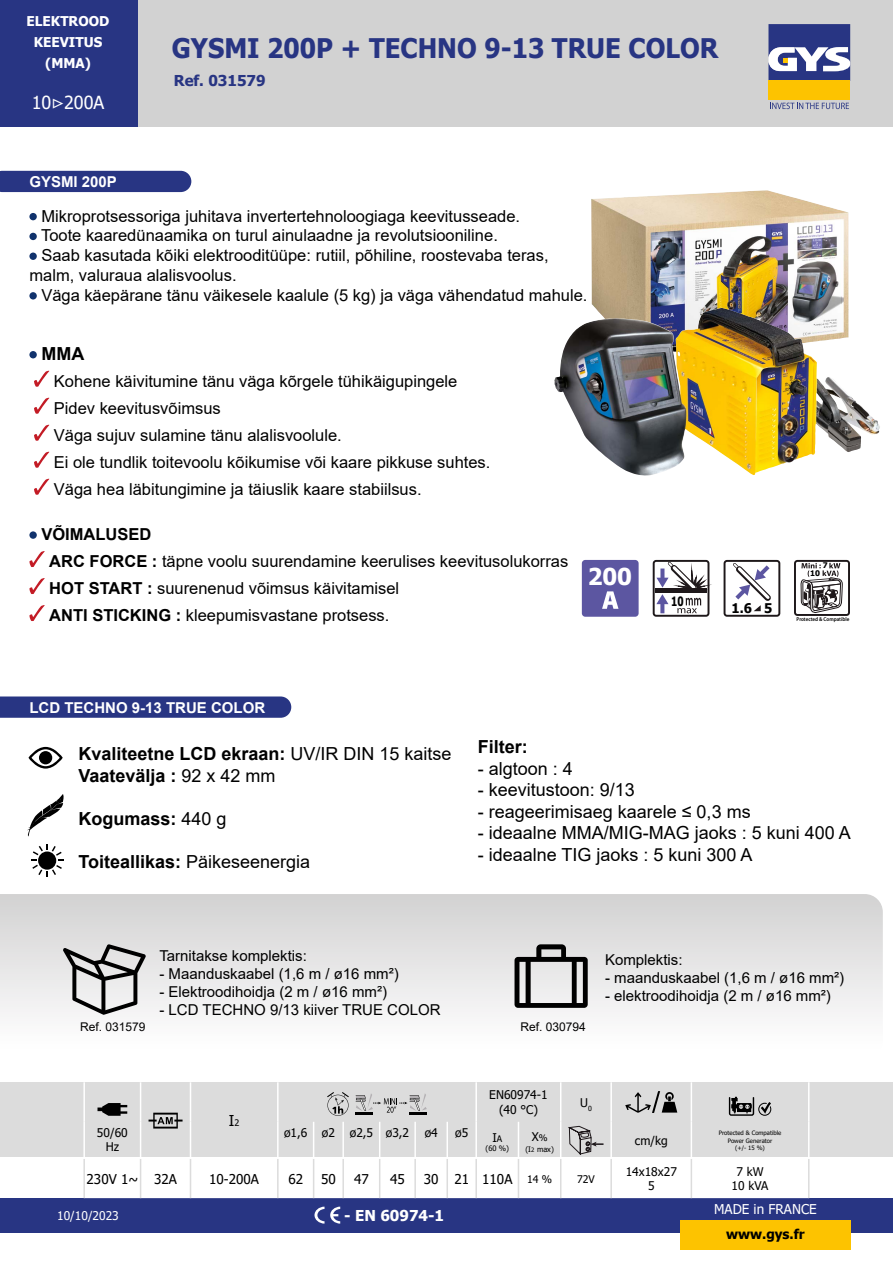
<style>
.page{position:relative;width:893px;height:1263px;background:#fff}
.page>*{position:absolute;margin:0;border:0;box-sizing:border-box;transform-origin:0 0}
.t1{font:700 27px "Tahoma";color:#283583;scale:.95 1}
.t2{font:700 23.25px "Tahoma";color:#fff}
.t3{font:18px "Arial";color:#000}
.t4{font:700 18px/21.6px "Arial";color:#000}
.t5{font:18px "Tahoma";color:#fff}
.t6{font:16.5px/27px "Arial";color:#000}
.t7{font:15px "Arial";color:#000}
.t8{font:700 15px "Arial";color:#fff}
.t9{font:700 15px "Tahoma";color:#fff}
.t10{font:700 15px "Tahoma";color:#283583}
.t11{font:15px "Tahoma";color:#000}
.t12{font:13.5px "Tahoma";color:#000}
.t13{font:700 13.5px/21px "Tahoma";color:#fff;text-align:center}
.t14{font:13.5px "Tahoma";color:#fff}
.t15{font:700 13.5px "Tahoma";color:#000}
.t16{font:700 13.35px "Tahoma";color:#000}
.t17{font:700 12.9px "Tahoma";color:#000;scale:.76 1}
.t18{font:12px/14.4px "Tahoma";color:#000;text-align:center}
.t19{font:12px "Arial";color:#000}
.t20{font:12px "Tahoma";color:#fff}
.t21{font:10.5px "Tahoma";color:#000}
.t22{font:700 7.8px "Tahoma";color:#000}
.t23{font:7.5px "Tahoma";color:#000}
.t24{font:6px/7.2px "Tahoma";color:#000;text-align:center}
.t25{font:600 5.55px "Myriad Pro";color:#000;scale:.92 1}
.s1{font-family:"Minion Pro";font-size:21px}
.s2{font-weight:700}
.s3{font-weight:400}
.s4{font-size:9px}
.s5{font-size:6px}
.s6{font-size:10.5px}
</style>
<div class="page">
<div style="left:137px;top:0;width:756px;height:127px;background:#d2d2d2"></div>
<div style="left:0;top:1198px;width:893px;height:34px;background:#283583"></div>
<div style="left:768px;top:81px;width:82px;height:19px;background:#fdc300"></div>
<svg style="left:768px;top:24px;width:82px;height:57px;background:#676ea1"></svg>
<svg style="left:770px;top:103px;width:79px;height:6px"></svg>
<div style="left:0;top:0;width:137px;height:127px;background:#283583"></div>
<div style="left:680px;top:1220px;width:170px;height:30px;background:#fdc300"></div>
<svg style="left:0;top:894px;width:883px;height:120px"></svg>
<img style="left:591px;top:190px;width:257px;height:162px">
<div style="left:0;top:1082px;width:893px;height:75px;background:#dcdcdc"></div>
<hr style="left:140px;top:1082px;width:1px;height:40px;background:#fff">
<hr style="left:190px;top:1082px;width:1px;height:40px;background:#fff">
<hr style="left:277px;top:1082px;width:2px;height:40px;background:#fff">
<hr style="left:475px;top:1082px;width:2px;height:40px;background:#fff">
<hr style="left:560px;top:1082px;width:1px;height:40px;background:#fff">
<hr style="left:610px;top:1082px;width:2px;height:40px;background:#fff">
<hr style="left:691px;top:1082px;width:1px;height:40px;background:#fff">
<hr style="left:83px;top:1082px;width:2px;height:40px;background:#fff">
<hr style="left:83px;top:1122px;width:2px;height:37px;background:#fff">
<hr style="left:808px;top:1082px;width:1px;height:40px;background:#fff">
<hr style="left:83px;top:1159px;width:2px;height:39px;background:#dcdcdc">
<svg style="left:97px;top:1091px;width:712px;height:107px"></svg>
<div style="left:583px;top:561px;width:55px;height:55px;background:#5c56a1;border-radius:3px"></div>
<div style="left:582px;top:560px;width:57px;height:57px;border:2px solid #5c56a1;border-radius:3px"></div>
<svg style="left:602px;top:591px;width:16px;height:18px"></svg>
<div style="left:724px;top:560px;width:56px;height:57px;border:2px solid #1e181a;border-radius:3px"></div>
<svg style="left:729px;top:559px;width:49px;height:52px"></svg>
<div style="left:653px;top:560px;width:56px;height:57px;border:2px solid #1e181a;border-radius:3px"></div>
<div style="left:655px;top:588px;width:51px;height:5px;background:#1e181a"></div>
<svg style="left:656px;top:559px;width:56px;height:54px"></svg>
<div style="left:794px;top:560px;width:56px;height:56px;border:2px solid #1e181a;border-radius:2px"></div>
<svg style="left:800px;top:559px;width:43px;height:57px"></svg>
<img style="left:554px;top:309px;width:240px;height:167px">
<svg style="left:314px;top:1206px;width:10px;height:17px"></svg>
<svg style="left:330px;top:1206px;width:10px;height:17px"></svg>
<svg style="left:0;top:696px;width:291px;height:22px;background:#303d87"></svg>
<div style="left:0;top:171px;width:191px;height:21px;background:#283583"></div>
<div style="left:29px;top:213px;width:8px;height:7px;background:#10326c;border-radius:50%"></div>
<div style="left:29px;top:233px;width:8px;height:7px;background:#10326c;border-radius:50%"></div>
<div style="left:29px;top:253px;width:8px;height:7px;background:#10326c;border-radius:50%"></div>
<div style="left:29px;top:292px;width:8px;height:7px;background:#10326c;border-radius:50%"></div>
<div style="left:29px;top:351px;width:8px;height:7px;background:#10326c;border-radius:50%"></div>
<svg style="left:34px;top:371px;width:15px;height:16px"></svg>
<svg style="left:34px;top:398px;width:15px;height:16px"></svg>
<svg style="left:34px;top:425px;width:15px;height:16px"></svg>
<svg style="left:34px;top:452px;width:15px;height:16px"></svg>
<svg style="left:34px;top:479px;width:15px;height:16px"></svg>
<div style="left:29px;top:531px;width:8px;height:8px;background:#10326c;border-radius:50%"></div>
<svg style="left:29px;top:551px;width:16px;height:16px"></svg>
<svg style="left:29px;top:578px;width:16px;height:16px"></svg>
<svg style="left:29px;top:605px;width:16px;height:16px"></svg>
<svg style="left:28px;top:747px;width:35px;height:21px"></svg>
<div style="left:39px;top:751px;width:13px;height:13px;background:#000;border-radius:50%"></div>
<svg style="left:27px;top:794px;width:37px;height:43px"></svg>
<svg style="left:63px;top:944px;width:83px;height:71px"></svg>
<svg style="left:514px;top:944px;width:74px;height:64px;background:#939393"></svg>
<svg style="left:31px;top:844px;width:33px;height:33px"></svg>
<div style="left:38px;top:851px;width:18px;height:19px;background:#000;border-radius:50%"></div>
<p class="t13" style="left:27px;top:12px;width:84px">ELEKTROOD<br>KEEVITUS (MMA)</p>
<p class="t5" style="left:32px;top:90px;width:74px">10<span class="s1">▷</span>200A</p>
<h1 class="t1" style="left:172px;top:29px;width:577px">GYSMI 200P + TECHNO 9-13 TRUE COLOR</h1>
<p class="t10" style="left:174px;top:70px;width:93px">Ref. 031579</p>
<p class="t8" style="left:29px;top:171px;width:89px">GYSMI 200P</p>
<p class="t6" style="left:41px;top:202px;width:480px">Mikroprotsessoriga juhitava invertertehnoloogiaga keevitusseade.</p>
<p class="t6" style="left:41px;top:222px;width:458px">Toote kaaredünaamika on turul ainulaadne ja revolutsiooniline.</p>
<p class="t6" style="left:41px;top:242px;width:509px">Saab kasutada kõiki elektrooditüüpe: rutiil, põhiline, roostevaba teras,</p>
<p class="t6" style="left:29px;top:262px;width:209px">malm, valuraua alalisvoolus.</p>
<p class="t6" style="left:41px;top:281px;width:548px">Väga käepärane tänu väikesele kaalule (5 kg) ja väga vähendatud mahule.</p>
<p class="t4" style="left:41px;top:343px;width:44px">MMA</p>
<p class="t6" style="left:54px;top:367px;width:438px">Kohene käivitumine tänu väga kõrgele tühikäigupingele Pidev keevitusvõimsus<br>Väga sujuv sulamine tänu alalisvoolule.<br>Ei ole tundlik toitevoolu kõikumise või kaare pikkuse suhtes.<br>Väga hea läbitungimine ja täiuslik kaare stabiilsus.</p>
<p class="t6" style="left:49px;top:521px;width:521px;text-indent:-8px"><span class="s2">VÕIMALUSED<br>ARC FORCE :</span> täpne voolu suurendamine keerulises keevitusolukorras <span class="s2">HOT START :</span> suurenenud võimsus käivitamisel<br><span class="s2">ANTI STICKING :</span> kleepumisvastane protsess.</p>
<h2 class="t2" style="left:588px;top:560px;width:46px">200</h2>
<p class="t17" style="left:671px;top:592px;width:18px">10</p>
<p class="t16" style="left:731px;top:599px;width:22px">1.6</p>
<p class="t16" style="left:764px;top:599px;width:10px">5</p>
<p class="t22" style="left:823px;top:560px;width:6px">7</p>
<p class="t22" style="left:810px;top:568px;width:11px">10</p>
<p class="t25" style="left:796px;top:616px;width:59px">Protected &amp; Compatible</p>
<p class="t8" style="left:29px;top:697px;width:237px">LCD TECHNO 9-13 TRUE COLOR</p>
<p class="t4" style="left:78px;top:743px;width:375px">Kvaliteetne LCD ekraan: <span class="s3">UV/IR DIN 15 kaitse<br></span>Vaatevälja : <span class="s3">92 x 42 mm</span></p>
<p class="t4" style="left:78px;top:808px;width:150px">Kogumass: <span class="s3">440 g</span></p>
<p class="t3" style="left:78px;top:849px;width:233px"><span class="s2">Toiteallikas:</span> Päikeseenergia</p>
<p class="t4" style="left:478px;top:736px;width:52px">Filter:</p>
<p class="t3" style="left:478px;top:756px;width:97px">- algtoon : 4</p>
<p class="t3" style="left:478px;top:777px;width:159px">- keevitustoon: 9/13</p>
<p class="t3" style="left:478px;top:799px;width:274px">- reageerimisaeg kaarele ≤ 0,3 ms</p>
<p class="t3" style="left:478px;top:821px;width:375px">- ideaalne MMA/MIG-MAG jaoks : 5 kuni 400 A</p>
<p class="t3" style="left:478px;top:842px;width:276px">- ideaalne TIG jaoks : 5 kuni 300 A</p>
<p class="t19" style="left:80px;top:1018px;width:67px">Ref. 031579</p>
<p class="t7" style="left:159px;top:946px;width:149px">Tarnitakse komplektis:</p>
<p class="t7" style="left:159px;top:964px;width:241px">- Maanduskaabel (1,6 m / ø16 mm²)</p>
<p class="t7" style="left:159px;top:982px;width:229px">- Elektroodihoidja (2 m / ø16 mm²)</p>
<p class="t7" style="left:159px;top:1000px;width:283px">- LCD TECHNO 9/13 kiiver TRUE COLOR</p>
<p class="t19" style="left:520px;top:1018px;width:67px">Ref. 030794</p>
<p class="t7" style="left:605px;top:950px;width:79px">Komplektis:</p>
<p class="t7" style="left:605px;top:968px;width:241px">- maanduskaabel (1,6 m / ø16 mm²)</p>
<p class="t7" style="left:605px;top:986px;width:227px">- elektroodihoidja (2 m / ø16 mm²)</p>
<p class="t18" style="left:489px;top:1088px;width:60px">EN60974-1 (40 °C)</p>
<p class="t18" style="left:580px;top:1096px;width:13px">U<sub>0</sub></p>
<p class="t11" style="left:229px;top:1111px;width:12px">I<span class="s4">2</span></p>
<p class="t18" style="left:97px;top:1126px;width:32px">50/60<br>Hz</p>
<p class="t18" style="left:284px;top:1126px;width:126px">ø1,6 ø2 ø2,5 ø3,2</p>
<p class="t18" style="left:425px;top:1126px;width:15px">ø4</p>
<p class="t18" style="left:455px;top:1126px;width:15px">ø5</p>
<p class="t18" style="left:492px;top:1131px;width:11px">I<span class="s4">A</span></p>
<p class="t18" style="left:532px;top:1130px;width:17px">X<span class="s4">%</span></p>
<p class="t23" style="left:525px;top:1144px;width:30px">(I<span class="s5">2</span> max)</p>
<p class="t23" style="left:486px;top:1143px;width:25px">(60 %)</p>
<p class="t18" style="left:635px;top:1134px;width:34px">cm/kg</p>
<p class="t24" style="left:719px;top:1130px;width:64px">Protected &amp; Compatible<br>Power Generator<br>(+/- 15 %)</p>
<p class="t12" style="left:87px;top:1170px;width:92px">230V 1~ 32A</p>
<p class="t12" style="left:209px;top:1170px;width:51px">10-200A</p>
<p class="t12" style="left:288px;top:1170px;width:16px">62</p>
<p class="t12" style="left:321px;top:1170px;width:16px">50</p>
<p class="t12" style="left:354px;top:1170px;width:16px">47</p>
<p class="t12" style="left:390px;top:1170px;width:16px">45</p>
<p class="t12" style="left:424px;top:1170px;width:130px">30 21 110A <span class="s6">14 %</span></p>
<p class="t21" style="left:577px;top:1172px;width:19px">72V</p>
<p class="t18" style="left:626px;top:1165px;width:53px">14x18x27<br>5</p>
<p class="t18" style="left:732px;top:1165px;width:38px">7 kW<br>10 kVA</p>
<p class="t20" style="left:57px;top:1207px;width:63px">10/10/2023</p>
<p class="t9" style="left:344px;top:1205px;width:101px">- EN 60974-1</p>
<p class="t14" style="left:714px;top:1200px;width:104px">MADE in FRANCE</p>
<p class="t15" style="left:726px;top:1225px;width:80px">www.gys.fr</p>
</div>
